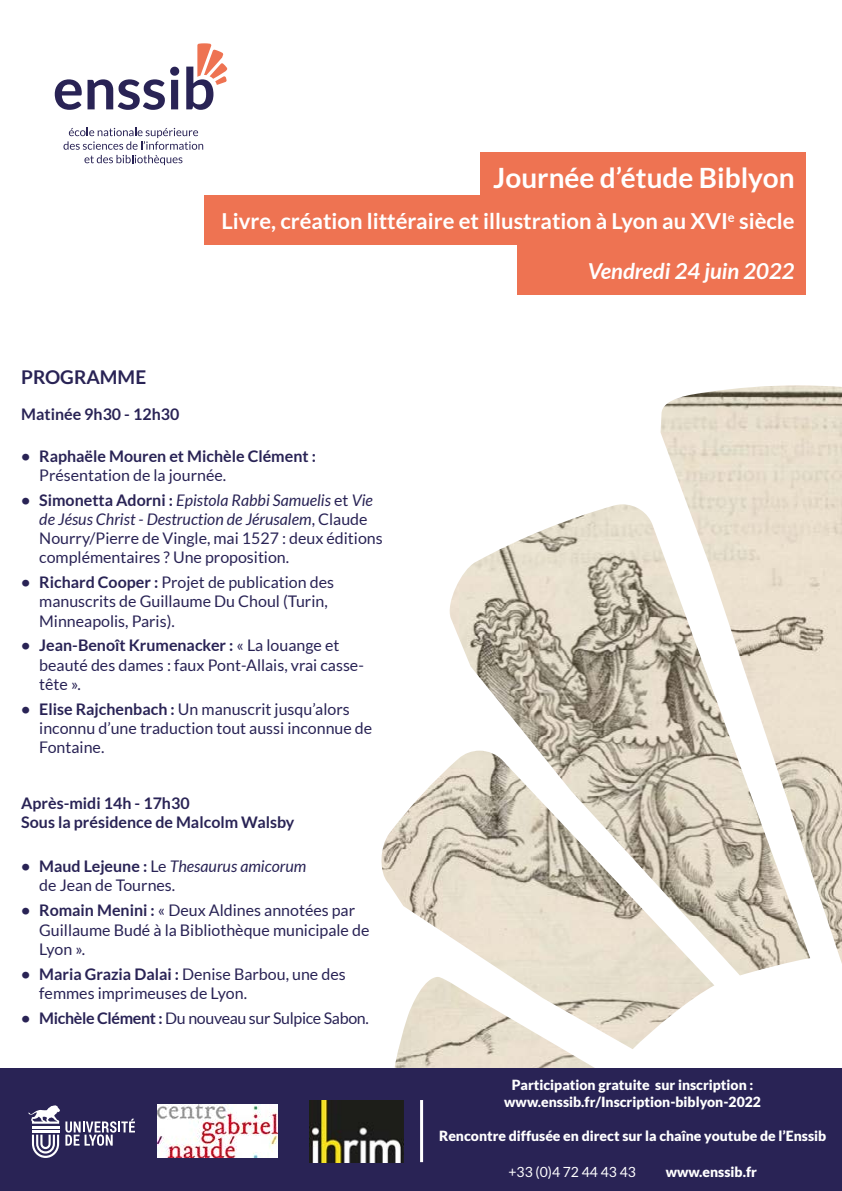
<style>
.page{position:relative;width:842px;height:1191px;background:#fff}
.page>*{position:absolute;margin:0;border:0;box-sizing:border-box;transform-origin:0 0}
.t1{font:700 28px "Lato";color:#fff}
.t2{font:700 22px "Lato";color:#fff}
.t3{font:italic 700 22px "Lato";color:#fff}
.t4{font:700 19px "Lato";color:#292355}
.t5{font:16px/19.2px "Lato";color:#292355}
.t6{font:700 16px/19.2px "Lato";color:#292355}
.t7{font:16px "Lato";letter-spacing:-.02em;color:#292355}
.t8{font:900 14px/16.8px "Lato";color:#fff;text-align:center}
.t9{font:14px "Lato";color:#fff}
.s1{font-weight:700}
.s2{font-style:italic}
</style>
<div class="page">
<img style="left:381px;top:385px;width:461px;height:683px">
<div style="left:0;top:1068px;width:842px;height:123px;background:#292355"></div>
<img style="left:310px;top:1100px;width:93px;height:62px">
<div style="left:481px;top:152px;width:325px;height:49px;background:#ee7352"></div>
<div style="left:204px;top:196px;width:602px;height:49px;background:#ee7352"></div>
<div style="left:517px;top:245px;width:289px;height:50px;background:#ee7352"></div>
<img style="left:157px;top:1104px;width:121px;height:54px">
<svg style="left:63px;top:128px;width:140px;height:37px"></svg>
<svg style="left:55px;top:79px;width:27px;height:31px"></svg>
<svg style="left:88px;top:67px;width:91px;height:43px"></svg>
<svg style="left:186px;top:43px;width:41px;height:67px"></svg>
<svg style="left:28px;top:1105px;width:107px;height:53px"></svg>
<hr style="left:420px;top:1100px;width:3px;height:62px;background:#fff">
<h1 class="t1" style="left:493px;top:161px;width:303px">Journée d’étude Biblyon</h1>
<h2 class="t2" style="left:221px;top:209px;width:575px">Livre, création littéraire et illustration à Lyon au XVI<sup>e</sup> siècle</h2>
<h2 class="t3" style="left:588px;top:258px;width:208px">Vendredi 24 juin 2022</h2>
<p class="t4" style="left:21px;top:366px;width:126px">PROGRAMME</p>
<p class="t6" style="left:21px;top:404px;width:160px">Matinée 9h30 - 12h30</p>
<p class="t6" style="left:21px;top:446px;width:296px">• Raphaële Mouren et Michèle Clément :</p>
<p class="t5" style="left:39px;top:465px;width:188px">Présentation de la journée.</p>
<p class="t5" style="left:39px;top:490px;width:345px;text-indent:-18px"><span class="s1">• Simonetta Adorni :</span> <span class="s2">Epistola Rabbi Samuelis</span> et <span class="s2">Vie de Jésus Christ - Destruction de Jérusalem</span>, Claude Nourry/Pierre de Vingle, mai 1527 : deux éditions complémentaires ? Une proposition.</p>
<p class="t5" style="left:39px;top:572px;width:296px;text-indent:-18px"><span class="s1">• Richard Cooper :</span> Projet de publication des manuscrits de Guillaume Du Choul (Turin,<br>Minneapolis, Paris).</p>
<p class="t5" style="left:39px;top:636px;width:326px;text-indent:-18px"><span class="s1">• Jean-Benoît Krumenacker :</span> « La louange et beauté des dames : faux Pont-Allais, vrai casse&shy;tête ».</p>
<p class="t5" style="left:39px;top:699px;width:334px;text-indent:-18px"><span class="s1">• Elise Rajchenbach :</span> Un manuscrit jusqu’alors inconnu d’une traduction tout aussi inconnue de<br>Fontaine.</p>
<p class="t6" style="left:21px;top:793px;width:275px">Après-midi 14h - 17h30<br>Sous la présidence de Malcolm Walsby</p>
<p class="t5" style="left:39px;top:856px;width:269px;text-indent:-18px"><span class="s1">• Maud Lejeune :</span> Le <span class="s2">Thesaurus amicorum </span>de Jean de Tournes.</p>
<p class="t5" style="left:39px;top:900px;width:332px;text-indent:-18px"><span class="s1">• Romain Menini :</span> « Deux Aldines annotées par<br>Guillaume Budé à la Bibliothèque municipale de<br>Lyon ».</p>
<p class="t5" style="left:39px;top:964px;width:308px;text-indent:-18px"><span class="s1">• Maria Grazia Dalai :</span> Denise Barbou, une des femmes imprimeuses de Lyon.</p>
<p class="t7" style="left:21px;top:1009px;width:349px"><span class="s1">• Michèle Clément :</span> Du nouveau sur Sulpice Sabon.</p>
<p class="t8" style="left:504px;top:1076px;width:258px">Participation gratuite sur inscription : www.enssib.fr/Inscription-biblyon-2022</p>
<p class="t8" style="left:439px;top:1126px;width:389px">Rencontre diffusée en direct sur la chaîne youtube de l’Enssib</p>
<p class="t9" style="left:508px;top:1163px;width:129px">+33 (0)4 72 44 43 43</p>
<p class="t8" style="left:666px;top:1162px;width:93px">www.enssib.fr</p>
</div>
